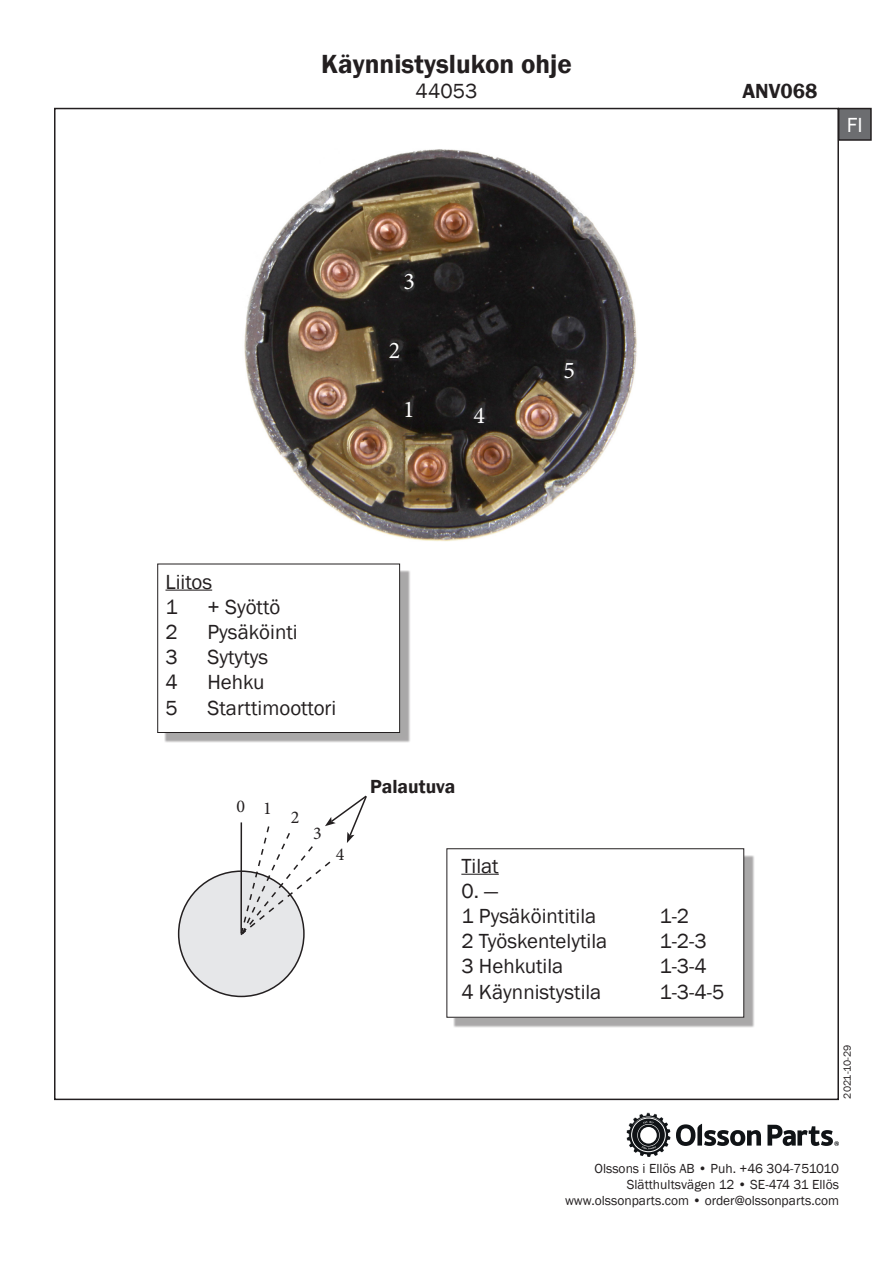
<style>
.page{position:relative;width:893px;height:1263px;background:#fff}
.page>*{position:absolute;margin:0;border:0;box-sizing:border-box;transform-origin:0 0}
.t1{font:600 27px "Franklin Gothic";color:#231f20}
.t2{font:24px "Minion Pro";color:#fff}
.t3{font:21px "Franklin Gothic";color:#231f20}
.t4{font:600 21px "Franklin Gothic";color:#231f20}
.t5{font:21px "Franklin Gothic";color:#fff}
.t6{font:600 19.5px "Franklin Gothic";color:#231f20}
.t7{font:18px "Minion Pro";color:#231f20}
.t8{font:13.5px/16.2px "Franklin Gothic";color:#231f20;text-align:right}
.t9{font:10.5px "Franklin Gothic";color:#231f20}
</style>
<div class="page">
<img style="left:244px;top:149px;width:393px;height:392px">
<div style="left:453px;top:855px;width:302px;height:173px;background:#231f20;opacity:.39"></div>
<div style="left:447px;top:849px;width:297px;height:168px;background:#fff"></div>
<div style="left:446px;top:848px;width:298px;height:169px;border:1px solid #231f20"></div>
<div style="left:164px;top:570px;width:246px;height:173px;background:#231f20;opacity:.39"></div>
<div style="left:158px;top:564px;width:242px;height:168px;background:#fff"></div>
<div style="left:157px;top:564px;width:243px;height:169px;border:1px solid #231f20"></div>
<hr style="left:165px;top:590px;width:47px;height:1px;background:#231f20">
<div style="left:179px;top:871px;width:125px;height:125px;background:#e6e7e9;border-radius:50%"></div>
<hr style="left:461px;top:874px;width:38px;height:1px;background:#231f20">
<svg style="left:239px;top:795px;width:128px;height:142px"></svg>
<div style="left:839px;top:109px;width:32px;height:31px;background:#6c6d70"></div>
<div style="left:838px;top:108px;width:34px;height:33px;border:2px solid #231f20"></div>
<svg style="left:676px;top:1124px;width:85px;height:22px"></svg>
<svg style="left:626px;top:1113px;width:44px;height:44px"></svg>
<svg style="left:767px;top:1125px;width:72px;height:21px"></svg>
<p class="t1" style="left:321px;top:47px;width:252px">Käynnistyslukon ohje</p>
<p class="t3" style="left:416px;top:78px;width:63px">44053</p>
<p class="t4" style="left:742px;top:78px;width:76px">ANV068</p>
<p class="t5" style="left:847px;top:112px;width:17px">FI</p>
<p class="t2" style="left:403px;top:265px;width:13px">3</p>
<p class="t2" style="left:389px;top:334px;width:13px">2</p>
<p class="t2" style="left:403px;top:393px;width:13px">1</p>
<p class="t2" style="left:473px;top:399px;width:13px">4</p>
<p class="t2" style="left:563px;top:355px;width:13px">5</p>
<p class="t3" style="left:165px;top:568px;width:48px">Liitos</p>
<p class="t3" style="left:165px;top:594px;width:14px">1</p>
<p class="t3" style="left:207px;top:594px;width:74px">+ Syöttö</p>
<p class="t3" style="left:165px;top:619px;width:14px">2</p>
<p class="t3" style="left:207px;top:619px;width:92px">Pysäköinti</p>
<p class="t3" style="left:165px;top:644px;width:14px">3</p>
<p class="t3" style="left:207px;top:644px;width:62px">Sytytys</p>
<p class="t3" style="left:165px;top:669px;width:14px">4</p>
<p class="t3" style="left:207px;top:669px;width:59px">Hehku</p>
<p class="t3" style="left:165px;top:694px;width:14px">5</p>
<p class="t3" style="left:207px;top:694px;width:130px">Starttimoottori</p>
<p class="t7" style="left:237px;top:794px;width:10px">0</p>
<p class="t7" style="left:263px;top:796px;width:10px">1</p>
<p class="t7" style="left:291px;top:805px;width:10px">2</p>
<p class="t7" style="left:313px;top:821px;width:10px">3</p>
<p class="t7" style="left:336px;top:842px;width:10px">4</p>
<p class="t6" style="left:370px;top:775px;width:86px">Palautuva</p>
<p class="t3" style="left:461px;top:853px;width:39px">Tilat</p>
<p class="t3" style="left:461px;top:878px;width:38px">0. —</p>
<p class="t3" style="left:461px;top:903px;width:136px">1 Pysäköintitila</p>
<p class="t3" style="left:659px;top:903px;width:31px">1-2</p>
<p class="t3" style="left:461px;top:928px;width:147px">2 Työskentelytila</p>
<p class="t3" style="left:659px;top:928px;width:49px">1-2-3</p>
<p class="t3" style="left:461px;top:953px;width:103px">3 Hehkutila</p>
<p class="t3" style="left:659px;top:953px;width:49px">1-3-4</p>
<p class="t3" style="left:461px;top:979px;width:142px">4 Käynnistystila</p>
<p class="t3" style="left:659px;top:979px;width:66px">1-3-4-5</p>
<p class="t9" style="left:841px;top:1098px;width:55px;rotate:-90deg">2021-10-29</p>
<p class="t8" style="left:565px;top:1160px;width:275px">Olssons i Ellös AB • Puh. +46 304-751010<br>Slätthultsvägen 12 • SE-474 31 Ellös www.olssonparts.com • order@olssonparts.com</p>
</div>
